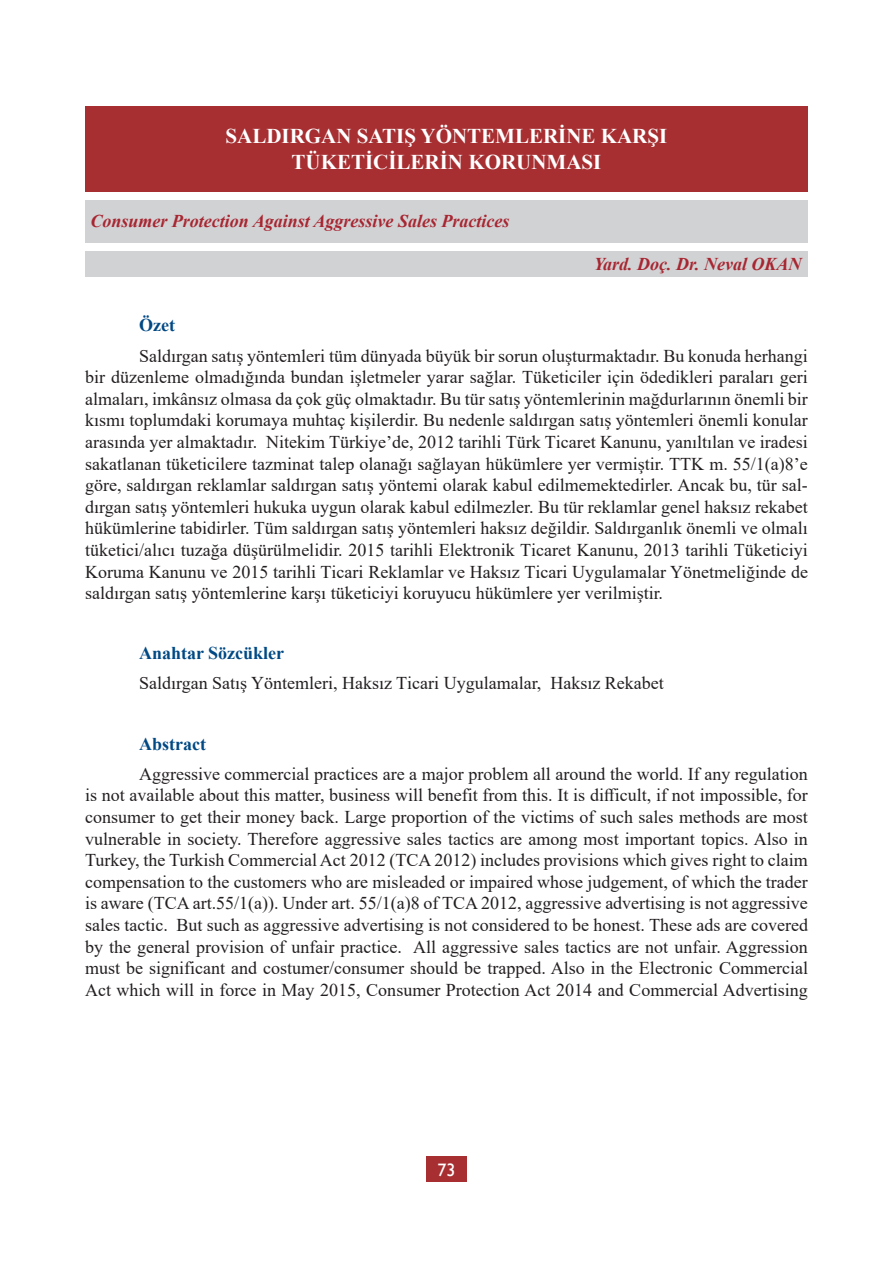
<style>
.page{position:relative;width:893px;height:1263px;background:#fff}
.page>*{position:absolute;margin:0;border:0;box-sizing:border-box;transform-origin:0 0}
.t1{font:700 21px "Times New Roman";color:#fff}
.t2{font:18px/21.6px "Times New Roman";color:#231f20;text-align:justify}
.t3{font:italic 700 18px "Times New Roman";color:#a72631}
.t4{font:700 18px "Times New Roman";color:#014984}
.t5{font:18px "Gill Sans";color:#fff}
</style>
<div class="page">
<div style="left:85px;top:251px;width:723px;height:25px;background:#d1d2d4"></div>
<div style="left:85px;top:106px;width:723px;height:85px;background:#a72f32"></div>
<div style="left:426px;top:1157px;width:41px;height:25px;background:#a72f32"></div>
<div style="left:85px;top:200px;width:723px;height:42px;background:#d1d2d4"></div>
<p class="t1" style="left:226px;top:121px;width:443px">SALDIRGAN SATIŞ YÖNTEMLERİNE KARŞI</p>
<p class="t1" style="left:292px;top:146px;width:311px">TÜKETİCİLERİN KORUNMASI</p>
<p class="t3" style="left:90px;top:209px;width:421px">Consumer Protection Against Aggressive Sales Practices</p>
<p class="t3" style="left:594px;top:251px;width:209px">Yard. Doç. Dr. Neval OKAN</p>
<p class="t4" style="left:139px;top:312px;width:37px">Özet</p>
<p class="t2" style="left:85px;top:344px;width:724px;text-indent:54px">Saldırgan satış yöntemleri tüm dünyada büyük bir sorun oluşturmaktadır. Bu konuda herhangi bir düzenleme olmadığında bundan işletmeler yarar sağlar. Tüketiciler için ödedikleri paraları geri almaları, imkânsız olmasa da çok güç olmaktadır. Bu tür satış yöntemlerinin mağdurlarının önemli bir kısmı toplumdaki korumaya muhtaç kişilerdir. Bu nedenle saldırgan satış yöntemleri önemli konular arasında yer almaktadır. Nitekim Türkiye’de, 2012 tarihli Türk Ticaret Kanunu, yanıltılan ve iradesi sakatlanan tüketicilere tazminat talep olanağı sağlayan hükümlere yer vermiştir. TTK m. 55/1(a)8’e göre, saldırgan reklamlar saldırgan satış yöntemi olarak kabul edilmemektedirler. Ancak bu, tür sal&shy;dırgan satış yöntemleri hukuka uygun olarak kabul edilmezler. Bu tür reklamlar genel haksız rekabet hükümlerine tabidirler. Tüm saldırgan satış yöntemleri haksız değildir. Saldırganlık önemli ve olmalı tüketici/alıcı tuzağa düşürülmelidir. 2015 tarihli Elektronik Ticaret Kanunu, 2013 tarihli Tüketiciyi Koruma Kanunu ve 2015 tarihli Ticari Reklamlar ve Haksız Ticari Uygulamalar Yönetmeliğinde de saldırgan satış yöntemlerine karşı tüketiciyi koruyucu hükümlere yer verilmiştir.</p>
<p class="t4" style="left:139px;top:640px;width:147px">Anahtar Sözcükler</p>
<p class="t2" style="left:139px;top:672px;width:526px">Saldırgan Satış Yöntemleri, Haksız Ticari Uygulamalar, Haksız Rekabet</p>
<p class="t4" style="left:139px;top:731px;width:68px">Abstract</p>
<p class="t2" style="left:85px;top:762px;width:724px;text-indent:54px">Aggressive commercial practices are a major problem all around the world. If any regulation is not available about this matter, business will benefit from this. It is difficult, if not impossible, for consumer to get their money back. Large proportion of the victims of such sales methods are most vulnerable in society. Therefore aggressive sales tactics are among most important topics. Also in Turkey, the Turkish Commercial Act 2012 (TCA 2012) includes provisions which gives right to claim compensation to the customers who are misleaded or impaired whose judgement, of which the trader is aware (TCA art.55/1(a)). Under art. 55/1(a)8 of TCA 2012, aggressive advertising is not aggressive sales tactic. But such as aggressive advertising is not considered to be honest. These ads are covered by the general provision of unfair practice. All aggressive sales tactics are not unfair. Aggression must be significant and costumer/consumer should be trapped. Also in the Electronic Commercial Act which will in force in May 2015, Consumer Protection Act 2014 and Commercial Advertising</p>
<p class="t5" style="left:437px;top:1159px;width:19px">73</p>
</div>
